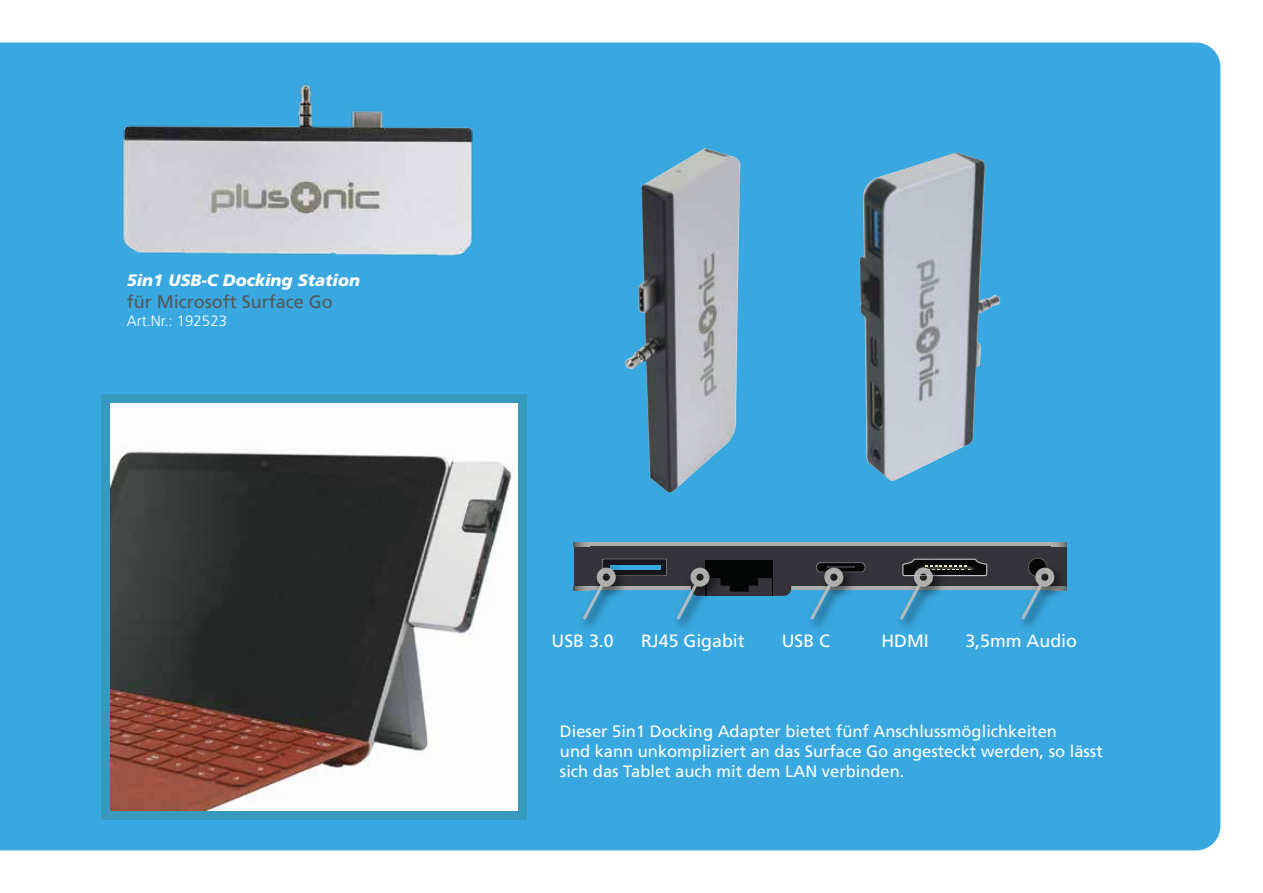
<style>
.page{position:relative;width:1263px;height:893px;background:#fff}
.page>*{position:absolute;margin:0;border:0;box-sizing:border-box;transform-origin:0 0}
.t1{font:18px "Frutiger LT Std";color:#575756}
.t2{font:17.7px "Frutiger LT Std";color:#fff}
.t3{font:16.5px/19.8px "Frutiger LT Std";color:#fff}
.t4{font:italic 900 16.5px "Frutiger LT Std";color:#fff}
.t5{font:300 15px "Frutiger LT Std";color:#fff}
</style>
<div class="page">
<div style="left:0;top:43px;width:1220px;height:807px;background:#39a8e0"></div>
<img style="left:859px;top:152px;width:142px;height:331px">
<img style="left:625px;top:148px;width:116px;height:346px">
<img style="left:101px;top:82px;width:390px;height:184px">
<div style="left:574px;top:544px;width:493px;height:46px;background:#35343a"></div>
<hr style="left:574px;top:542px;width:493px;height:4px;background:#afafad">
<hr style="left:574px;top:586px;width:493px;height:4px;background:#afafad">
<div style="left:705px;top:561px;width:68px;height:35px;background:#040505"></div>
<img style="left:574px;top:542px;width:13px;height:4px">
<img style="left:1056px;top:542px;width:11px;height:4px">
<img style="left:574px;top:586px;width:59px;height:51px">
<svg style="left:583px;top:559px;width:84px;height:61px"></svg>
<img style="left:667px;top:560px;width:60px;height:77px">
<svg style="left:676px;top:566px;width:115px;height:54px"></svg>
<img style="left:801px;top:590px;width:59px;height:47px">
<svg style="left:810px;top:562px;width:55px;height:58px"></svg>
<img style="left:891px;top:590px;width:59px;height:47px">
<svg style="left:900px;top:559px;width:87px;height:61px"></svg>
<img style="left:1012px;top:559px;width:59px;height:78px">
<svg style="left:1021px;top:566px;width:35px;height:54px"></svg>
<div style="left:101px;top:395px;width:426px;height:425px;background:#3799bd"></div>
<img style="left:111px;top:404px;width:406px;height:407px">
<p class="t4" style="left:127px;top:270px;width:235px">5in1 USB-C Docking Station</p>
<p class="t1" style="left:127px;top:291px;width:208px">für Microsoft Surface Go</p>
<p class="t5" style="left:127px;top:312px;width:102px">Art.Nr.: 192523</p>
<p class="t2" style="left:551px;top:630px;width:64px">USB 3.0</p>
<p class="t2" style="left:641px;top:630px;width:105px">RJ45 Gigabit</p>
<p class="t2" style="left:782px;top:630px;width:50px">USB C</p>
<p class="t2" style="left:881px;top:630px;width:49px">HDMI</p>
<p class="t2" style="left:965px;top:630px;width:113px">3,5mm Audio</p>
<p class="t3" style="left:560px;top:722px;width:544px">Dieser 5in1 Docking Adapter bietet fünf Anschlussmöglichkeiten<br>und kann unkompliziert an das Surface Go angesteckt werden, so lässt sich das Tablet auch mit dem LAN verbinden.</p>
</div>
